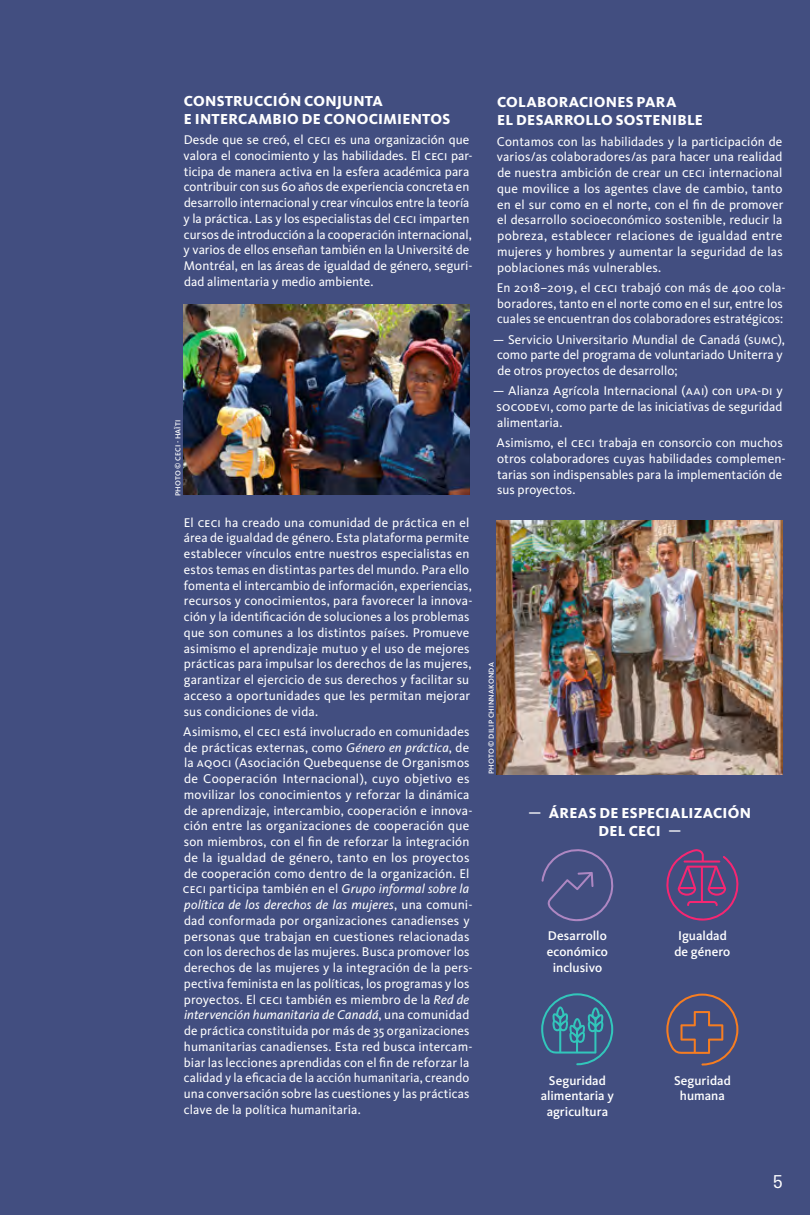
<style>
.page{position:relative;width:810px;height:1215px;background:#424e80}
.page>*{position:absolute;margin:0;border:0;box-sizing:border-box;transform-origin:0 0}
.t1{font:18px "Glypha LT Std";color:#fff}
.t2{font:800 15px/18px "Kievit OT";letter-spacing:.015em;color:#fff}
.t3{font:13.2px/15.8px "Kievit OT";letter-spacing:.01em;color:#fff}
.t4{font:500 13.2px/15.8px "Kievit OT";color:#fff;text-align:center}
.t5{font:500 7.5px "Kievit OT";letter-spacing:.03em;color:#fff}
.s1{font-style:italic}
.s2{font-weight:500}
</style>
<div class="page">
<img style="left:497px;top:521px;width:286px;height:253px">
<img style="left:184px;top:305px;width:286px;height:189px">
<svg style="left:541px;top:849px;width:73px;height:72px"></svg>
<svg style="left:666px;top:849px;width:73px;height:72px"></svg>
<svg style="left:541px;top:993px;width:72px;height:72px"></svg>
<svg style="left:666px;top:994px;width:72px;height:72px"></svg>
<p class="t2" style="left:184px;top:92px;width:268px">CONSTRUCCIÓN CONJUNTA<br>E INTERCAMBIO DE CONOCIMIENTOS</p>
<p class="t3" style="left:184px;top:132px;width:290px">Desde que se creó, el ceci es una organización que valora el conocimiento y las habilidades. El ceci par&shy;ticipa de manera activa en la esfera académica para contribuir con sus 60 años de experiencia concreta en desarrollo internacional y crear vínculos entre la teoría y la práctica. Las y los especialistas del ceci imparten cursos de introducción a la cooperación internacional, y varios de ellos enseñan también en la Université de Montréal, en las áreas de igualdad de género, seguri&shy;dad alimentaria y medio ambiente.</p>
<p class="t5" style="left:174px;top:496px;width:78px;rotate:-90deg">PHOTO © CECI - HAÏTI</p>
<p class="t3" style="left:184px;top:515px;width:290px">El ceci ha creado una comunidad de práctica en el área de igualdad de género. Esta plataforma permite establecer vínculos entre nuestros especialistas en estos temas en distintas partes del mundo. Para ello fomenta el intercambio de información, experiencias, recursos y conocimientos, para favorecer la innova&shy;ción y la identificación de soluciones a los problemas que son comunes a los distintos países. Promueve asimismo el aprendizaje mutuo y el uso de mejores prácticas para impulsar los derechos de las mujeres, garantizar el ejercicio de sus derechos y facilitar su acceso a oportunidades que les permitan mejorar sus condiciones de vida.</p>
<p class="t3" style="left:183px;top:724px;width:291px">Asimismo, el ceci está involucrado en comunidades de prácticas externas, como <span class="s1">Género en práctica</span>, de la aqoci (Asociación Quebequense de Organismos de Cooperación Internacional), cuyo objetivo es movilizar los conocimientos y reforzar la dinámica de aprendizaje, intercambio, cooperación e innova&shy;ción entre las organizaciones de cooperación que son miembros, con el fin de reforzar la integración de la igualdad de género, tanto en los proyectos de cooperación como dentro de la organización. El ceci participa también en el <span class="s1">Grupo informal sobre la política de los derechos de las mujeres</span>, una comuni&shy;dad conformada por organizaciones canadienses y personas que trabajan en cuestiones relacionadas con los derechos de las mujeres. Busca promover los derechos de las mujeres y la integración de la pers&shy;pectiva feminista en las políticas, los programas y los proyectos. El ceci también es miembro de la <span class="s1">Red de intervención humanitaria de Canadá</span>, una comunidad de práctica constituida por más de 35 organizaciones humanitarias canadienses. Esta red busca intercam&shy;biar las lecciones aprendidas con el fin de reforzar la calidad y la eficacia de la acción humanitaria, creando una conversación sobre las cuestiones y las prácticas clave de la política humanitaria.</p>
<p class="t2" style="left:497px;top:93px;width:208px">COLABORACIONES PARA<br>EL DESARROLLO SOSTENIBLE</p>
<p class="t3" style="left:497px;top:134px;width:288px;text-align:justify">Contamos con las habilidades y la participación de varios/as colaboradores/as para hacer una realidad de nuestra ambición de crear un ceci internacional que movilice a los agentes clave de cambio, tanto en el sur como en el norte, con el fin de promover el desarrollo socioeconómico sostenible, reducir la pobreza, establecer relaciones de igualdad entre mujeres y hombres y aumentar la seguridad de las poblaciones más vulnerables.</p>
<p class="t3" style="left:497px;top:280px;width:290px">En 2018–2019, el ceci trabajó con más de 400 cola&shy;boradores, tanto en el norte como en el sur, entre los cuales se encuentran dos colaboradores estratégicos:</p>
<p class="t3" style="left:497px;top:332px;width:289px;text-indent:-4px">— Servicio Universitario Mundial de Canadá (sumc), como parte del programa de voluntariado Uniterra y de otros proyectos de desarrollo;</p>
<p class="t3" style="left:493px;top:383px;width:291px;text-align:justify">— Alianza Agrícola Internacional (aai) con upa-di y socodevi, como parte de las iniciativas de seguridad alimentaria.</p>
<p class="t3" style="left:496px;top:435px;width:291px">Asimismo, el ceci trabaja en consorcio con muchos otros colaboradores cuyas habilidades complemen&shy;tarias son indispensables para la implementación de sus proyectos.</p>
<p class="t5" style="left:487px;top:774px;width:113px;rotate:-90deg">PHOTO © DILIP CHINNAKONDA</p>
<p class="t2" style="left:529px;top:804px;width:224px;text-align:center"><span class="s2">—</span> ÁREAS DE ESPECIALIZACIÓN<br>DEL CECI <span class="s2">—</span></p>
<p class="t4" style="left:547px;top:928px;width:63px">Desarrollo económico inclusivo</p>
<p class="t4" style="left:674px;top:928px;width:58px;text-align:left">Igualdad de género</p>
<p class="t4" style="left:541px;top:1072px;width:75px">Seguridad alimentaria y agricultura</p>
<p class="t4" style="left:674px;top:1072px;width:58px">Seguridad humana</p>
<h1 class="t1" style="left:773px;top:1171px;width:12px">5</h1>
</div>
